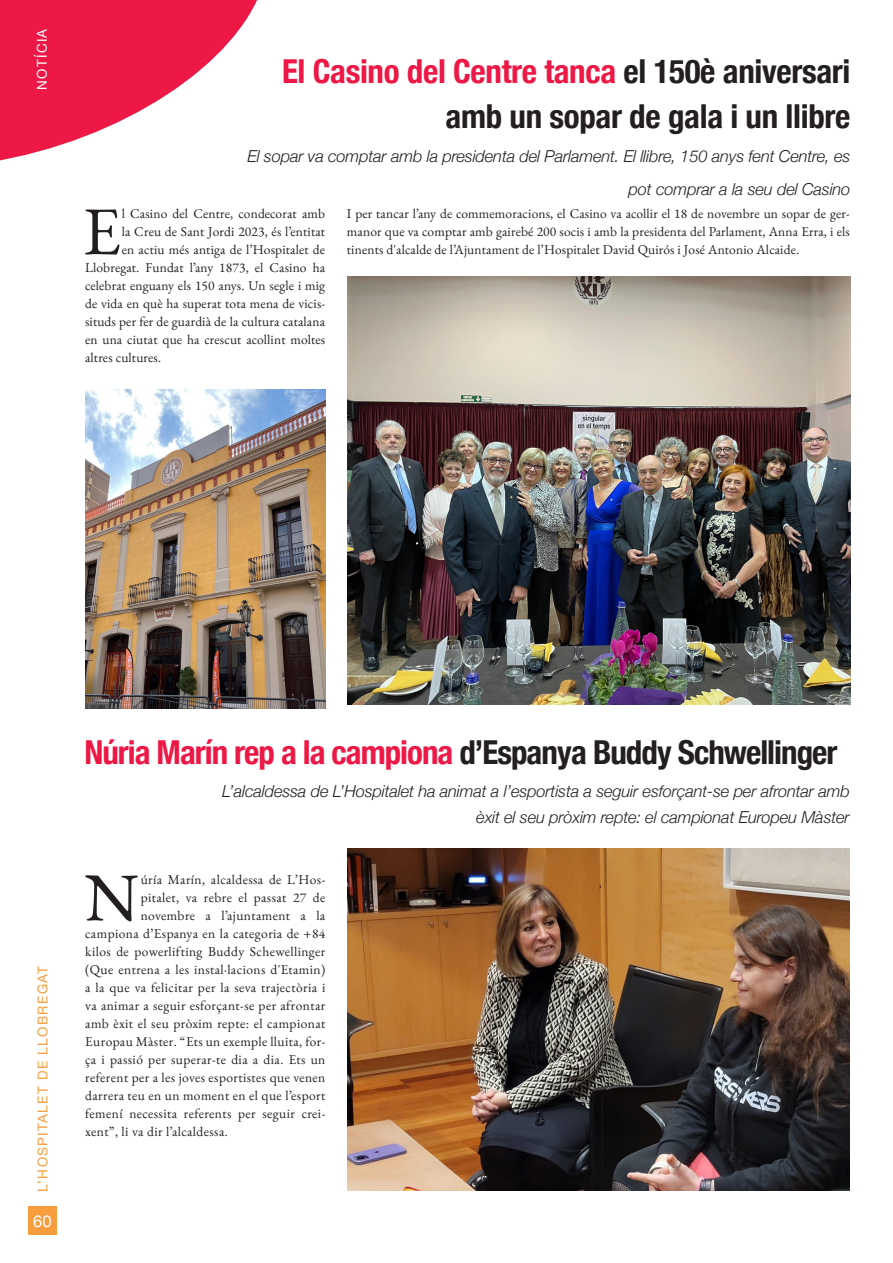
<style>
.page{position:relative;width:893px;height:1263px;background:#fff}
.page>*{position:absolute;margin:0;border:0;box-sizing:border-box;transform-origin:0 0}
.t1{font:68.4px "EB Garamond";color:#231f20}
.t2{font:700 condensed 33px "Helvetica Neue";letter-spacing:-.03em;color:#231f20}
.t3{font:700 condensed 33px "Helvetica Neue";letter-spacing:-.01em;color:#ed1845}
.t4{font:700 condensed 33px "Helvetica Neue";letter-spacing:-.01em;color:#231f20}
.t5{font:italic 300 16.5px "Helvetica Neue";letter-spacing:-.01em;color:#231f20}
.t6{font:16.5px "Helvetica Neue";color:#fff}
.t7{font:13.5px/18px "EB Garamond";letter-spacing:.03em;color:#231f20;text-align:justify}
.t8{font:13.5px "EB Garamond";letter-spacing:.01em;color:#231f20}
.t9{font:13.5px "Helvetica Neue";letter-spacing:.1em;color:#f89d3d}
.t10{font:13.5px "Helvetica Neue";letter-spacing:.1em;color:#fff}
.s1{color:#231f20}
.s2{color:#ed1845}
</style>
<div class="page">
<div style="left:28px;top:1206px;width:29px;height:28px;background:#f89d3d"></div>
<svg style="left:0;top:0;width:257px;height:161px"></svg>
<div style="left:27px;top:29px;width:29px;height:112px;background:#ed1845"></div>
<img style="left:348px;top:277px;width:502px;height:427px">
<img style="left:348px;top:848px;width:502px;height:342px">
<img style="left:85px;top:389px;width:240px;height:320px">
<p class="t10" style="left:32px;top:90px;width:63px;rotate:-90deg">NOTÍCIA</p>
<p class="t3" style="left:282px;top:44px;width:570px">El Casino del Centre tanca <span class="s1">el 150è aniversari</span></p>
<p class="t4" style="left:446px;top:89px;width:406px">amb un sopar de gala i un llibre</p>
<p class="t5" style="left:247px;top:143px;width:605px">El sopar va comptar amb la presidenta del Parlament. El llibre, 150 anys fent Centre, es</p>
<p class="t5" style="left:629px;top:176px;width:223px">pot comprar a la seu del Casino</p>
<p class="t7" style="left:347px;top:205px;width:504px">I per tancar l’any de commemoracions, el Casino va acollir el 18 de novembre un sopar de ger&shy;manor que va comptar amb gairebé 200 socis i amb la presidenta del Parlament, Anna Erra, i els tinents d'alcalde de l’Ajuntament de l’Hospitalet David Quirós i José Antonio Alcaide.</p>
<p class="t1" style="left:83px;top:187px;width:40px">E</p>
<p class="t8" style="left:122px;top:205px;width:205px">l Casino del Centre, condecorat amb</p>
<p class="t8" style="left:122px;top:223px;width:205px">la Creu de Sant Jordi 2023, és l’entitat</p>
<p class="t8" style="left:122px;top:241px;width:205px">en actiu més antiga de l’Hospitalet de</p>
<p class="t8" style="left:85px;top:259px;width:242px">Llobregat. Fundat l’any 1873, el Casino ha</p>
<p class="t8" style="left:85px;top:277px;width:242px">celebrat enguany els 150 anys. Un segle i mig</p>
<p class="t8" style="left:85px;top:295px;width:242px">de vida en què ha superat tota mena de vicis-</p>
<p class="t8" style="left:85px;top:313px;width:242px">situds per fer de guardià de la cultura catalana</p>
<p class="t8" style="left:85px;top:331px;width:242px">en una ciutat que ha crescut acollint moltes</p>
<p class="t8" style="left:85px;top:349px;width:78px">altres cultures.</p>
<p class="t9" style="left:33px;top:1191px;width:227px;rotate:-90deg">L’HOSPITALET DE LLOBREGAT</p>
<p class="t6" style="left:33px;top:1209px;width:20px">60</p>
<p class="t2" style="left:84px;top:725px;width:755px"><span class="s2">Núria Marín rep a la campiona</span> d’Espanya Buddy Schwellinger</p>
<p class="t5" style="left:222px;top:778px;width:629px">L’alcaldessa de L’Hospitalet ha animat a l’esportista a seguir esforçant-se per afrontar amb</p>
<p class="t5" style="left:476px;top:804px;width:375px">èxit el seu pròxim repte: el campionat Europeu Màster</p>
<p class="t1" style="left:84px;top:853px;width:56px">N</p>
<p class="t7" style="left:141px;top:871px;width:186px">úría Marín, alcaldessa de L’Hos-</p>
<p class="t7" style="left:141px;top:889px;width:186px">pitalet, va rebre el passat 27 de</p>
<p class="t7" style="left:141px;top:907px;width:186px">novembre a l’ajuntament a la</p>
<p class="t7" style="left:85px;top:925px;width:242px">campiona d’Espanya en la categoria de +84</p>
<p class="t7" style="left:85px;top:943px;width:242px">kilos de powerlifting Buddy Schewellinger</p>
<p class="t7" style="left:85px;top:961px;width:242px">(Que entrena a les instal·lacions d'Etamin)</p>
<p class="t7" style="left:85px;top:979px;width:242px">a la que va felicitar per la seva trajectòria i</p>
<p class="t7" style="left:85px;top:997px;width:242px">va animar a seguir esforçant-se per afrontar</p>
<p class="t7" style="left:85px;top:1015px;width:242px">amb èxit el seu pròxim repte: el campionat</p>
<p class="t7" style="left:85px;top:1033px;width:242px">Europau Màster. “Ets un exemple lluita, for-</p>
<p class="t7" style="left:85px;top:1051px;width:242px">ça i passió per superar-te dia a dia. Ets un</p>
<p class="t7" style="left:85px;top:1069px;width:242px">referent per a les joves esportistes que venen</p>
<p class="t7" style="left:85px;top:1087px;width:242px">darrera teu en un moment en el que l’esport</p>
<p class="t7" style="left:85px;top:1105px;width:242px">femení necessita referents per seguir crei-</p>
<p class="t7" style="left:85px;top:1123px;width:144px">xent”, li va dir l’alcaldessa.</p>
</div>
